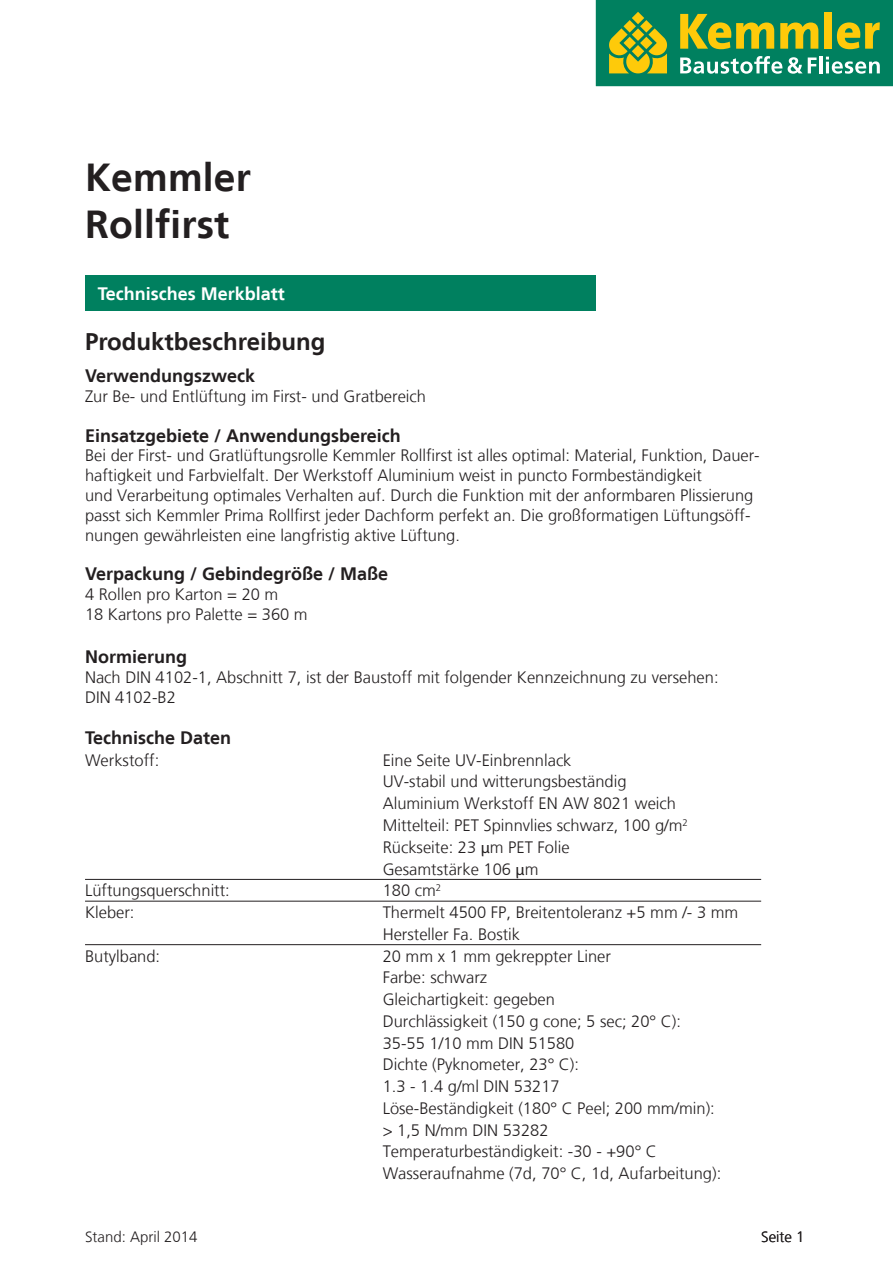
<style>
.page{position:relative;width:893px;height:1263px;background:#fff}
.page>*{position:absolute;margin:0;border:0;box-sizing:border-box;transform-origin:0 0}
.t1{font:700 39px/46.8px "Frutiger LT";letter-spacing:.005em;color:#231f20}
.t2{font:700 24px "Frutiger LT";color:#231f20}
.t3{font:700 18px "Frutiger LT";color:#231f20}
.t4{font:700 18px "Frutiger LT";color:#fff}
.t5{font:300 16.5px/21.8px "Frutiger LT";color:#231f20}
.t6{font:300 15px "Frutiger LT";color:#231f20}
.s1{font-family:"Myriad Pro";font-weight:400}
</style>
<div class="page">
<div style="left:596px;top:0;width:297px;height:86px;background:#00805f"></div>
<svg style="left:680px;top:56px;width:102px;height:18px"></svg>
<svg style="left:788px;top:57px;width:28px;height:17px"></svg>
<hr style="left:819px;top:56px;width:3px;height:17px;background:#fff">
<svg style="left:826px;top:57px;width:54px;height:17px"></svg>
<svg style="left:609px;top:12px;width:59px;height:62px"></svg>
<svg style="left:680px;top:14px;width:94px;height:35px"></svg>
<svg style="left:780px;top:23px;width:38px;height:26px"></svg>
<div style="left:824px;top:12px;width:8px;height:37px;background:#feca0a"></div>
<svg style="left:837px;top:22px;width:43px;height:27px"></svg>
<hr style="left:85px;top:879px;width:676px;height:1px;background:#231f20">
<hr style="left:85px;top:901px;width:676px;height:1px;background:#231f20">
<hr style="left:85px;top:944px;width:676px;height:1px;background:#231f20">
<div style="left:85px;top:275px;width:511px;height:36px;background:#00805f"></div>
<h1 class="t1" style="left:85px;top:154px;width:167px">Kemmler<br>Rollfirst</h1>
<p class="t4" style="left:98px;top:283px;width:189px">Technisches Merkblatt</p>
<h2 class="t2" style="left:85px;top:327px;width:242px">Produktbeschreibung</h2>
<p class="t3" style="left:85px;top:365px;width:172px">Verwendungszweck</p>
<p class="t5" style="left:85px;top:386px;width:343px">Zur Be- und Entlüftung im First- und Gratbereich</p>
<p class="t3" style="left:85px;top:425px;width:317px">Einsatzgebiete / Anwendungsbereich</p>
<p class="t5" style="left:85px;top:446px;width:676px;line-height:19.8px">Bei der First- und Gratlüftungsrolle Kemmler Rollfirst ist alles optimal: Material, Funktion, Dauer&shy;haftigkeit und Farbvielfalt. Der Werkstoff Aluminium weist in puncto Formbeständigkeit<br>und Verarbeitung optimales Verhalten auf. Durch die Funktion mit der anformbaren Plissierung passt sich Kemmler Prima Rollfirst jeder Dachform perfekt an. Die großformatigen Lüftungsöff&shy;nungen gewährleisten eine langfristig aktive Lüftung.</p>
<p class="t3" style="left:85px;top:563px;width:305px">Verpackung / Gebindegröße / Maße</p>
<p class="t5" style="left:85px;top:585px;width:224px;line-height:19.8px">4 Rollen pro Karton = 20 m<br>18 Kartons pro Palette = 360 m</p>
<p class="t3" style="left:85px;top:646px;width:104px">Normierung</p>
<p class="t5" style="left:85px;top:667px;width:635px;line-height:19.8px">Nach DIN 4102-1, Abschnitt 7, ist der Baustoff mit folgender Kennzeichnung zu versehen:<br>DIN 4102-B2</p>
<p class="t3" style="left:85px;top:727px;width:148px">Technische Daten</p>
<p class="t5" style="left:85px;top:749px;width:76px">Werkstoff:</p>
<p class="t5" style="left:383px;top:749px;width:307px">Eine Seite UV-Einbrennlack<br>UV-stabil und witterungsbeständig<br>Aluminium Werkstoff EN AW 8021 weich<br>Mittelteil: PET Spinnvlies schwarz, 100 g/m<sup>2<br></sup>Rückseite: 23 <span class="s1">μ</span>m PET Folie<br>Gesamtstärke 106 <span class="s1">μ</span>m</p>
<p class="t5" style="left:85px;top:880px;width:146px">Lüftungsquerschnitt:</p>
<p class="t5" style="left:383px;top:880px;width:60px">180 cm<sup>2</sup></p>
<p class="t5" style="left:85px;top:902px;width:51px">Kleber:</p>
<p class="t5" style="left:383px;top:902px;width:357px">Thermelt 4500 FP, Breitentoleranz +5 mm /- 3 mm<br>Hersteller Fa. Bostik</p>
<p class="t5" style="left:85px;top:945px;width:77px">Butylband:</p>
<p class="t5" style="left:383px;top:945px;width:340px">20 mm x 1 mm gekreppter Liner<br>Farbe: schwarz<br>Gleichartigkeit: gegeben<br>Durchlässigkeit (150 g cone; 5 sec; 20° C):<br>35-55 1/10 mm DIN 51580<br>Dichte (Pyknometer, 23° C):<br>1.3 - 1.4 g/ml DIN 53217<br>Löse-Beständigkeit (180° C Peel; 200 mm/min): &gt; 1,5 N/mm DIN 53282<br>Temperaturbeständigkeit: -30 - +90° C<br>Wasseraufnahme (7d, 70° C, 1d, Aufarbeitung):</p>
<p class="t6" style="left:85px;top:1228px;width:114px">Stand: April 2014</p>
<p class="t6" style="left:761px;top:1228px;width:45px">Seite 1</p>
</div>
